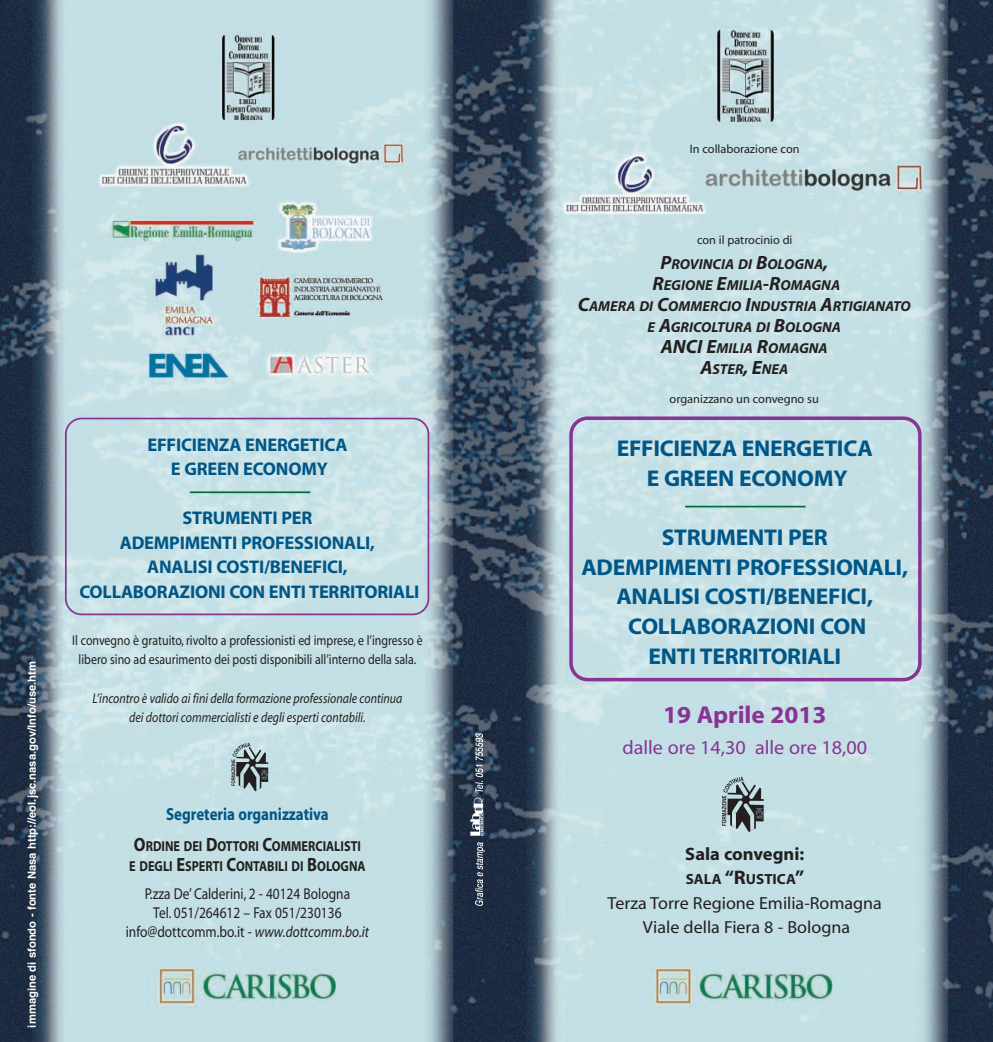
<style>
.page{position:relative;width:993px;height:1042px;background:#fff}
.page>*{position:absolute;margin:0;border:0;box-sizing:border-box;transform-origin:0 0}
.t1{font:700 24.5px "Myriad";color:#883494}
.t2{font:700 22.93px/29.8px "Myriad";letter-spacing:-.01em;color:#005686;text-align:center}
.t3{font:19.6px "Myriad";color:#883494}
.t4{font:700 18.38px/24.5px "Myriad";letter-spacing:-.01em;color:#005686;text-align:center}
.t5{font:700 18.03px "Myriad";color:#231f20}
.t6{font:17.5px/24.5px "Myriad";color:#231f20;text-align:center}
.t7{font:700 17.5px "Myriad";color:#005686;scale:.85 1}
.t8{font:15.75px/19.2px "Myriad";color:#231f20;text-align:center;scale:.85 1}
.t9{font:700 14.7px "Myriad";color:#231f20}
.t10{font:italic 700 14.35px/21px "Myriad";color:#231f20;text-align:center}
.t11{font:700 14.35px/19.2px "Myriad";color:#231f20;text-align:center;scale:.85 1}
.t12{font:14px/19.2px "Myriad";color:#231f20;text-align:center;scale:.85 1}
.t13{font:italic 14px/19.2px "Myriad";color:#231f20;text-align:center;scale:.85 1}
.t14{font:12.25px "Myriad";color:#231f20}
.t15{font:700 11.2px "Helvetica";color:#fff}
.s1{font-size:19.25px}
.s2{font-style:italic}
.s3{font-size:19.6px}
</style>
<div class="page">
<img style="left:0;top:0;width:992px;height:1042px">
<svg style="left:65px;top:418px;width:364px;height:197px;background:#c6dee4"></svg>
<svg style="left:569px;top:416px;width:352px;height:265px;background:#c4dae2"></svg>
<img style="left:464px;top:730px;width:23px;height:181px">
<hr style="left:685px;top:506px;width:120px;height:1px;background:#006f3c">
<hr style="left:190px;top:491px;width:120px;height:2px;background:#006f3c">
<img style="left:717px;top:775px;width:50px;height:58px">
<img style="left:227px;top:741px;width:44px;height:51px">
<p class="t15" style="left:27px;top:1027px;width:368px;rotate:-90deg">immagine di sfondo - fonte Nasa http://eol.jsc.nasa.gov/Info/use.htm</p>
<h3 class="t4" style="left:147px;top:434px;width:201px">EFFICIENZA ENERGETICA<br>E GREEN ECONOMY</h3>
<h3 class="t4" style="left:79px;top:507px;width:341px">STRUMENTI PER<br>ADEMPIMENTI PROFESSIONALI,<br>ANALISI COSTI/BENEFICI,<br>COLLABORAZIONI CON ENTI TERRITORIALI</h3>
<p class="t12" style="left:72px;top:632px;width:413px">Il convegno è gratuito, rivolto a professionisti ed imprese, e l’ingresso è libero sino ad esaurimento dei posti disponibili all’interno della sala.</p>
<p class="t13" style="left:93px;top:689px;width:366px">L’incontro è valido ai fini della formazione professionale continua dei dottori commercialisti e degli esperti contabili.</p>
<p class="t7" style="left:166px;top:807px;width:193px">Segreteria organizzativa</p>
<p class="t11" style="left:129px;top:838px;width:279px"><span class="s1">O</span>RDINE DEI <span class="s1">D</span>OTTORI <span class="s1">C</span>OMMERCIALISTI<br>E DEGLI <span class="s1">E</span>SPERTI <span class="s1">C</span>ONTABILI DI <span class="s1">B</span>OLOGNA</p>
<p class="t8" style="left:126px;top:885px;width:288px">P.zza De’ Calderini, 2 - 40124 Bologna<br>Tel. 051/264612 – Fax 051/230136 info@dottcomm.bo.it - <span class="s2">www.dottcomm.bo.it</span></p>
<p class="t14" style="left:689px;top:144px;width:111px">In collaborazione con</p>
<p class="t14" style="left:696px;top:235px;width:97px">con il patrocinio di</p>
<p class="t10" style="left:577px;top:255px;width:334px"><span class="s1">P</span>ROVINCIA DI <span class="s1">B</span>OLOGNA<span class="s1">,<br>R</span>EGIONE <span class="s1">E</span>MILIA<span class="s1">-R</span>OMAGNA<br><span class="s1">C</span>AMERA DI <span class="s1">C</span>OMMERCIO <span class="s1">I</span>NDUSTRIA <span class="s1">A</span>RTIGIANATO<br>E <span class="s1">A</span>GRICOLTURA DI <span class="s1">B</span>OLOGNA<br><span class="s1">ANCI E</span>MILIA <span class="s1">R</span>OMAGNA<br><span class="s1">A</span>STER<span class="s1">, E</span>NEA</p>
<p class="t14" style="left:669px;top:395px;width:151px">organizzano un convegno su</p>
<h2 class="t2" style="left:616px;top:435px;width:257px">EFFICIENZA ENERGETICA<br>E GREEN ECONOMY</h2>
<h2 class="t2" style="left:581px;top:524px;width:328px">STRUMENTI PER<br>ADEMPIMENTI PROFESSIONALI,<br>ANALISI COSTI/BENEFICI,<br>COLLABORAZIONI CON<br>ENTI TERRITORIALI</h2>
<h1 class="t1" style="left:662px;top:705px;width:165px">19 Aprile 2013</h1>
<h3 class="t3" style="left:622px;top:740px;width:246px">dalle ore 14,30 alle ore 18,00</h3>
<p class="t5" style="left:685px;top:847px;width:120px">Sala convegni:</p>
<p class="t9" style="left:685px;top:874px;width:120px">SALA <span class="s3">“R</span>USTICA<span class="s3">”</span></p>
<p class="t6" style="left:607px;top:892px;width:276px">Terza Torre Regione Emilia-Romagna<br>Viale della Fiera 8 - Bologna</p>
</div>
